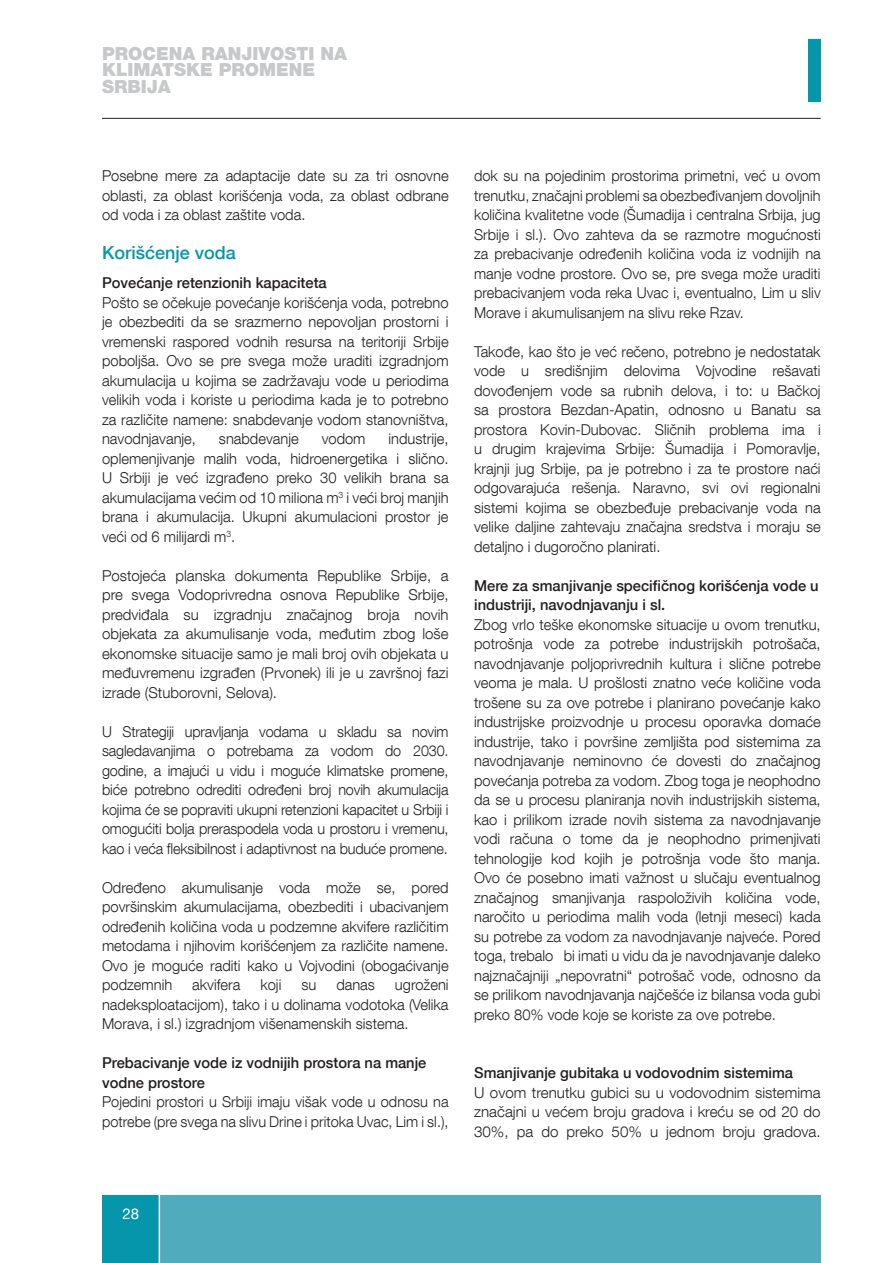
<style>
.page{position:relative;width:893px;height:1263px;background:#fff}
.page>*{position:absolute;margin:0;border:0;box-sizing:border-box;transform-origin:0 0}
.t1{font:900 18px/16.5px "Helvetica Neue LT Com";color:#c7c8ca}
.t2{font:500 18px "Helvetica Neue LT Com";color:#0596ab}
.t3{font:300 15px/19.5px "Helvetica Neue LT Com";color:#231f20;text-align:justify}
.t4{font:300 15px/19.5px "Helvetica Neue LT Com";color:#231f20;text-align:justify;scale:.96 1}
.t5{font:500 15px/19.5px "Helvetica Neue LT Com";color:#231f20}
.t6{font:15px "Helvetica Neue LT Com";color:#fff}
</style>
<div class="page">
<hr style="left:102px;top:118px;width:719px;height:1px;background:#231f20">
<div style="left:102px;top:1195px;width:57px;height:68px;background:#0596ab"></div>
<div style="left:159px;top:1195px;width:662px;height:68px;background:#50abbc"></div>
<div style="left:808px;top:39px;width:13px;height:63px;background:#0596ab"></div>
<hr style="left:159px;top:1185px;width:1px;height:78px;background:#fff">
<p class="t1" style="left:102px;top:45px;width:247px">PROCENA RANJIVOSTI NA<br>KLIMATSKE PROMENE<br>SRBIJA</p>
<p class="t3" style="left:102px;top:166px;width:348px">Posebne mere za adaptacije date su za tri osnovne oblasti, za oblast korišćenja voda, za oblast odbrane od voda i za oblast zaštite voda.</p>
<p class="t2" style="left:102px;top:242px;width:135px">Korišćenje voda</p>
<p class="t5" style="left:102px;top:273px;width:226px">Povećanje retenzionih kapaciteta</p>
<p class="t3" style="left:102px;top:292px;width:348px">Pošto se očekuje povećanje korišćenja voda, potrebno je obezbediti da se srazmerno nepovoljan prostorni i vremenski raspored vodnih resursa na teritoriji Srbije poboljša. Ovo se pre svega može uraditi izgradnjom akumulacija u kojima se zadržavaju vode u periodima velikih voda i koriste u periodima kada je to potrebno za različite namene: snabdevanje vodom stanovništva, navodnjavanje,</p>
<p class="t3" style="left:102px;top:429px;width:348px;text-indent:286px">industrije, oplemenjivanje malih voda, hidroenergetika i slično.<br>U Srbiji je već izgrađeno preko 30 velikih brana sa akumulacijama većim od 10 miliona m<sup>3</sup> i veći broj manjih brana i akumulacija. Ukupni akumulacioni prostor je veći od 6 milijardi m<sup>3</sup>.</p>
<p class="t3" style="left:102px;top:565px;width:348px">Postojeća planska dokumenta Republike Srbije, a pre svega Vodoprivredna osnova Republike Srbije, predviđala su izgradnju značajnog broja novih objekata za akumulisanje voda, međutim zbog loše ekonomske situacije samo je mali broj ovih objekata u međuvremenu izgrađen (Prvonek) ili je u završnoj fazi izrade (Stuborovni, Selova).</p>
<p class="t4" style="left:102px;top:721px;width:363px">U Strategiji upravljanja vodama u skladu sa novim sagledavanjima o potrebama za vodom do 2030. godine, a imajući u vidu i moguće klimatske promene, biće potrebno odrediti određeni broj novih akumulacija kojima će se popraviti ukupni retenzioni kapacitet u Srbiji i omogućiti bolja preraspodela voda u prostoru i vremenu, kao i veća fleksibilnost i adaptivnost na buduće promene.</p>
<p class="t3" style="left:102px;top:877px;width:348px">Određeno akumulisanje voda može se, pored površinskim akumulacijama, obezbediti i ubacivanjem određenih količina voda u podzemne akvifere različitim metodama i njihovim korišćenjem za različite namene.<br>Ovo je moguće raditi kako u Vojvodini (obogaćivanje podzemnih</p>
<p class="t3" style="left:219px;top:429px;width:81px">snabdevanje</p>
<p class="t3" style="left:322px;top:429px;width:45px">vodom</p>
<p class="t3" style="left:102px;top:975px;width:348px;text-indent:293px">ugroženi nadeksploatacijom), tako i u dolinama vodotoka (Velika Morava, i sl.) izgradnjom višenamenskih sistema.</p>
<p class="t5" style="left:102px;top:1053px;width:326px">Prebacivanje vode iz vodnijih prostora na manje vodne prostore</p>
<p class="t3" style="left:102px;top:1092px;width:348px">Pojedini prostori u Srbiji imaju višak vode u odnosu na potrebe (pre svega na slivu Drine i pritoka Uvac, Lim i sl.),</p>
<p class="t3" style="left:192px;top:975px;width:50px">akvifera</p>
<p class="t3" style="left:260px;top:975px;width:22px">koji</p>
<p class="t3" style="left:301px;top:975px;width:16px">su</p>
<p class="t3" style="left:336px;top:975px;width:40px">danas</p>
<p class="t3" style="left:474px;top:166px;width:348px">dok su na pojedinim prostorima primetni, već u ovom trenutku, značajni problemi sa obezbeđivanjem dovoljnih količina kvalitetne vode (Šumadija i centralna Srbija, jug Srbije i sl.). Ovo zahteva da se razmotre mogućnosti za prebacivanje određenih količina voda iz vodnijih na manje vodne prostore. Ovo se, pre svega može uraditi prebacivanjem voda reka Uvac i, eventualno, Lim u sliv Morave i akumulisanjem na slivu reke Rzav.</p>
<p class="t3" style="left:474px;top:341px;width:348px">Takođe, kao što je već rečeno, potrebno je nedostatak vode u središnjim delovima Vojvodine rešavati dovođenjem vode sa rubnih delova, i to: u Bačkoj sa prostora Bezdan-Apatin, odnosno u Banatu sa prostora Kovin-Dubovac. Sličnih problema ima i u drugim krajevima Srbije: Šumadija i Pomoravlje, krajnji jug Srbije, pa je potrebno i za te prostore naći odgovarajuća rešenja. Naravno, svi ovi regionalni sistemi kojima se obezbeđuje prebacivanje voda na velike daljine zahtevaju značajna sredstva i moraju se detaljno i dugoročno planirati.</p>
<p class="t5" style="left:474px;top:575px;width:346px">Mere za smanjivanje specifičnog korišćenja vode u industriji, navodnjavanju i sl.</p>
<p class="t3" style="left:474px;top:614px;width:348px">Zbog vrlo teške ekonomske situacije u ovom trenutku, potrošnja vode za potrebe industrijskih potrošača, navodnjavanje poljoprivrednih kultura i slične potrebe veoma je mala. U prošlosti znatno veće količine voda trošene su za ove potrebe i planirano povećanje kako industrijske proizvodnje u procesu oporavka domaće industrije, tako i površine zemljišta pod sistemima za navodnjavanje neminovno će dovesti do značajnog povećanja potreba za vodom. Zbog toga je neophodno da se u procesu planiranja novih industrijskih sistema, kao i prilikom izrade novih sistema za navodnjavanje vodi računa o tome da je neophodno primenjivati tehnologije kod kojih je potrošnja vode što manja.<br>Ovo će posebno imati važnost u slučaju eventualnog značajnog smanjivanja raspoloživih količina vode, naročito u periodima malih voda (letnji meseci) kada su potrebe za vodom za navodnjavanje najveće. Pored toga, trebalo bi imati u vidu da je navodnjavanje daleko najznačajniji „nepovratni“ potrošač vode, odnosno da se prilikom navodnjavanja najčešće iz bilansa voda gubi preko 80% vode koje se koriste za ove potrebe.</p>
<p class="t5" style="left:474px;top:1063px;width:320px">Smanjivanje gubitaka u vodovodnim sistemima</p>
<p class="t3" style="left:474px;top:1082px;width:348px">U ovom trenutku gubici su u vodovodnim sistemima značajni u većem broju gradova i kreću se od 20 do 30%, pa do preko 50% u jednom broju gradova.</p>
<p class="t6" style="left:122px;top:1204px;width:18px">28</p>
</div>
